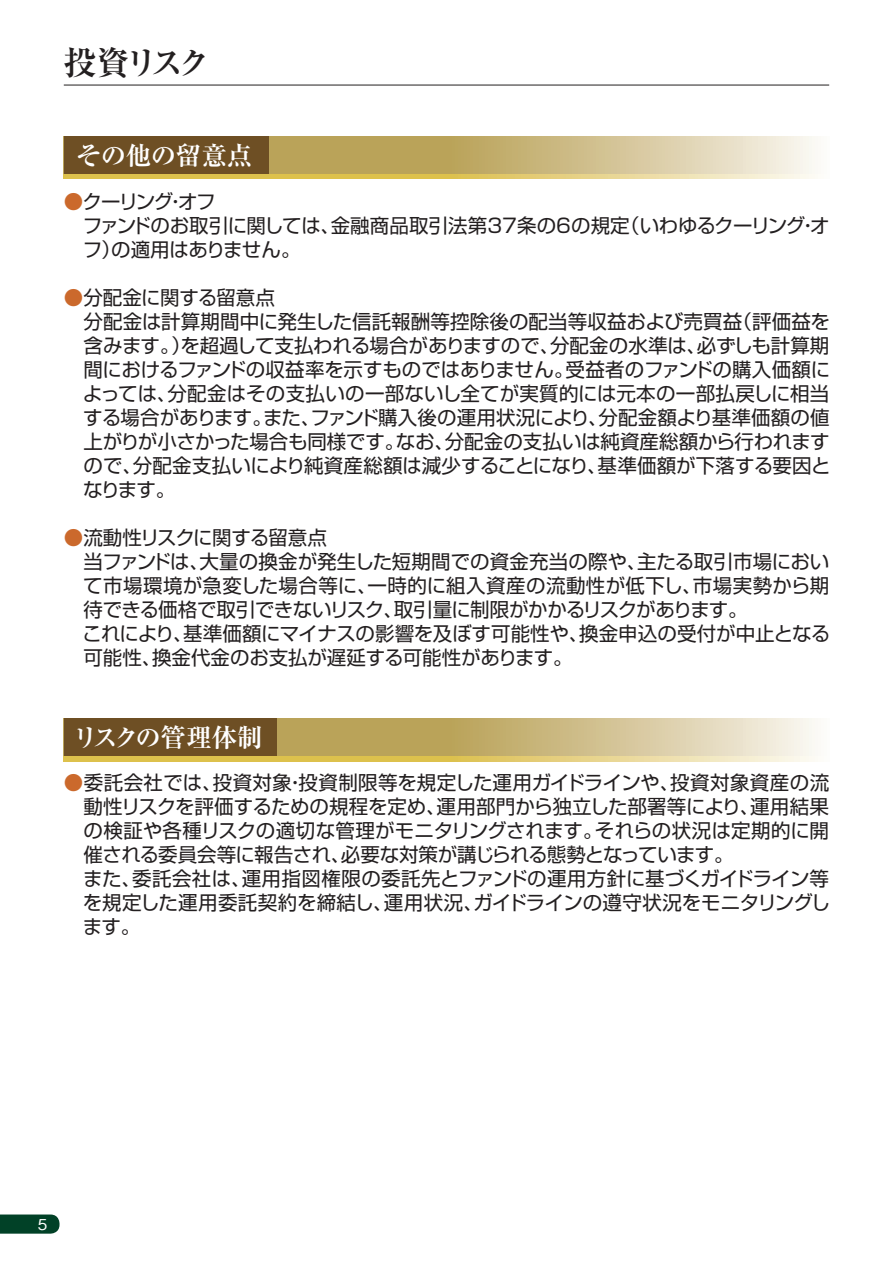
<style>
.page{position:relative;width:893px;height:1263px;background:#fff}
.page>*{position:absolute;margin:0;border:0;box-sizing:border-box;transform-origin:0 0}
.t1{font:700 33px "Ryumin Pro";letter-spacing:-.16em;color:#231f20}
.t2{font:700 25.5px "Ryumin Pro";letter-spacing:-.02em;color:#fff}
.t3{font:19.5px "Shin Go Pro";letter-spacing:-.005em;color:#231f20}
.t4{font:19.5px "Shin Go Pro";letter-spacing:.02em;color:#231f20}
.t5{font:19.5px "Shin Go Pro";letter-spacing:.025em;color:#231f20}
.t6{font:19.5px "Shin Go Pro";letter-spacing:-.035em;color:#231f20}
.t7{font:19.5px "Shin Go Pro";letter-spacing:-.03em;color:#231f20}
.t8{font:19.5px "Shin Go Pro";letter-spacing:-.045em;color:#231f20}
.t9{font:500 15px "Gothic BBB Pro";color:#fff}
.s1{color:#cb692c}
</style>
<div class="page">
<svg style="left:0;top:1214px;width:60px;height:19px"></svg>
<hr style="left:64px;top:85px;width:765px;height:1px;background:#231f20">
<svg style="left:276px;top:718px;width:539px;height:39px;background:#cebd89"></svg>
<div style="left:64px;top:718px;width:212px;height:39px;background:#6e4f24"></div>
<svg style="left:64px;top:757px;width:751px;height:4px;background:#e4cd74"></svg>
<svg style="left:268px;top:136px;width:547px;height:38px;background:#cebd89"></svg>
<div style="left:64px;top:136px;width:204px;height:38px;background:#6e4f24"></div>
<svg style="left:64px;top:174px;width:751px;height:5px;background:#e4cd74"></svg>
<h1 class="t1" style="left:64px;top:36px;width:149px">投資リスク</h1>
<h2 class="t2" style="left:76px;top:135px;width:178px">その他の留意点</h2>
<p class="t3" style="left:64px;top:186px;width:153px"><span class="s1">●</span>クーリング・オフ</p>
<p class="t3" style="left:64px;top:210px;width:767px">　ファンドのお取引に関しては、金融商品取引法第37条の6の規定（いわゆるクーリング・オ</p>
<p class="t3" style="left:83px;top:234px;width:219px">フ）の適用はありません。</p>
<p class="t3" style="left:64px;top:282px;width:212px"><span class="s1">●</span>分配金に関する留意点</p>
<p class="t3" style="left:64px;top:306px;width:767px">　分配金は計算期間中に発生した信託報酬等控除後の配当等収益および売買益（評価益を</p>
<p class="t3" style="left:83px;top:330px;width:747px">含みます。）を超過して支払われる場合がありますので、分配金の水準は、必ずしも計算期</p>
<p class="t3" style="left:83px;top:354px;width:748px">間におけるファンドの収益率を示すものではありません。受益者のファンドの購入価額に</p>
<p class="t3" style="left:83px;top:378px;width:748px">よっては、分配金はその支払いの一部ないし全てが実質的には元本の一部払戻しに相当</p>
<p class="t3" style="left:83px;top:402px;width:748px">する場合があります。また、ファンド購入後の運用状況により、分配金額より基準価額の値</p>
<p class="t3" style="left:83px;top:426px;width:748px">上がりが小さかった場合も同様です。なお、分配金の支払いは純資産総額から行われます</p>
<p class="t3" style="left:83px;top:450px;width:748px">ので、分配金支払いにより純資産総額は減少することになり、基準価額が下落する要因と</p>
<p class="t3" style="left:83px;top:474px;width:93px">なります。</p>
<p class="t8" style="left:64px;top:522px;width:264px"><span class="s1">●</span>流動性リスクに関する留意点</p>
<p class="t3" style="left:64px;top:546px;width:767px">　当ファンドは、大量の換金が発生した短期間での資金充当の際や、主たる取引市場におい</p>
<p class="t5" style="left:83px;top:570px;width:748px">て市場環境が急変した場合等に、一時的に組入資産の流動性が低下し、市場実勢から期</p>
<p class="t6" style="left:83px;top:594px;width:666px">待できる価格で取引できないリスク、取引量に制限がかかるリスクがあります。</p>
<p class="t3" style="left:64px;top:618px;width:768px">　これにより、基準価額にマイナスの影響を及ぼす可能性や、換金申込の受付が中止となる</p>
<p class="t3" style="left:83px;top:642px;width:491px">可能性、換金代金のお支払が遅延する可能性があります。</p>
<h2 class="t2" style="left:73px;top:717px;width:191px">リスクの管理体制</h2>
<p class="t4" style="left:64px;top:767px;width:767px"><span class="s1">●</span>委託会社では、投資対象・投資制限等を規定した運用ガイドラインや、投資対象資産の流</p>
<p class="t3" style="left:83px;top:791px;width:747px">動性リスクを評価するための規程を定め、運用部門から独立した部署等により、運用結果</p>
<p class="t3" style="left:83px;top:815px;width:747px">の検証や各種リスクの適切な管理がモニタリングされます。それらの状況は定期的に開</p>
<p class="t7" style="left:83px;top:839px;width:652px">催される委員会等に報告され、必要な対策が講じられる態勢となっています。</p>
<p class="t3" style="left:64px;top:863px;width:767px">　また、委託会社は、運用指図権限の委託先とファンドの運用方針に基づくガイドライン等</p>
<p class="t3" style="left:83px;top:887px;width:749px">を規定した運用委託契約を締結し、運用状況、ガイドラインの遵守状況をモニタリングし</p>
<p class="t3" style="left:83px;top:911px;width:59px">ます。</p>
<p class="t9" style="left:38px;top:1212px;width:11px">5</p>
</div>
